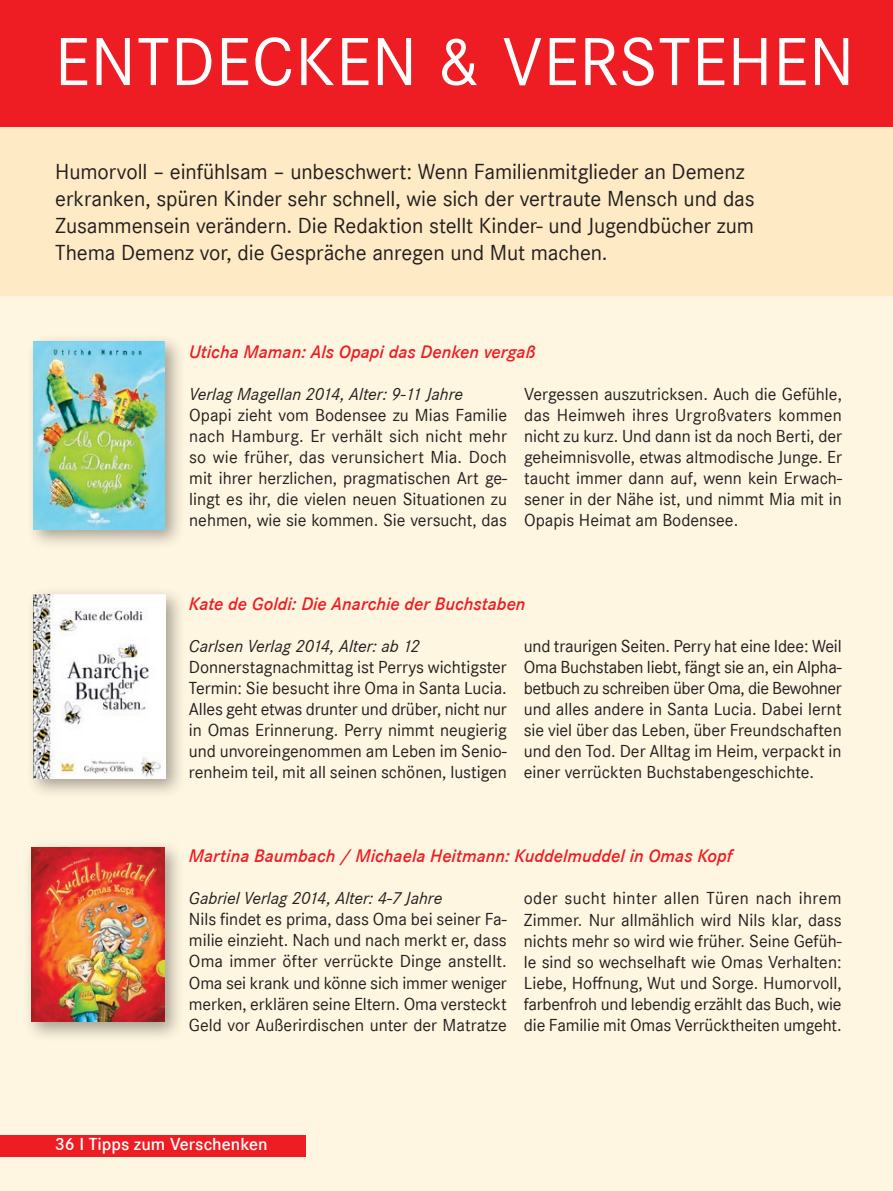
<style>
.page{position:relative;width:893px;height:1191px;background:#fff}
.page>*{position:absolute;margin:0;border:0;box-sizing:border-box;transform-origin:0 0}
.t1{font:70.5px "Corporate S";letter-spacing:.01em;color:#fff}
.t2{font:22.5px/27px "Corporate S";letter-spacing:-.005em;color:#231f20}
.t3{font:italic 600 18.75px "Corporate S";color:#ee1d23}
.t4{font:18px/21px "Corporate S";color:#231f20;text-align:justify}
.t5{font:italic 18px "Corporate S";color:#231f20}
.t6{font:600 18px "Corporate S";color:#fff}
</style>
<div class="page">
<div style="left:0;top:104px;width:893px;height:1087px;background:#fef6e0"></div>
<div style="left:0;top:0;width:893px;height:127px;background:#ee1d23"></div>
<div style="left:0;top:127px;width:893px;height:168px;background:#feeac4"></div>
<div style="left:23px;top:838px;width:162px;height:203px;background:#231f20;opacity:.4"></div>
<img style="left:31px;top:847px;width:134px;height:174px">
<div style="left:25px;top:586px;width:161px;height:213px;background:#231f20;opacity:.4"></div>
<img style="left:34px;top:594px;width:132px;height:185px">
<div style="left:25px;top:333px;width:160px;height:217px;background:#231f20;opacity:.4"></div>
<img style="left:34px;top:341px;width:131px;height:188px">
<div style="left:0;top:1135px;width:306px;height:21px;background:#ee1d23"></div>
<h1 class="t1" style="left:55px;top:22px;width:801px">ENTDECKEN &amp; VERSTEHEN</h1>
<p class="t2" style="left:55px;top:158px;width:701px">Humorvoll – einfühlsam – unbeschwert: Wenn Familienmitglieder an Demenz erkranken, spüren Kinder sehr schnell, wie sich der vertraute Mensch und das Zusammensein verändern. Die Redaktion stellt Kinder- und Jugendbücher zum Thema Demenz vor, die Gespräche anregen und Mut machen.</p>
<p class="t3" style="left:189px;top:341px;width:348px">Uticha Maman: Als Opapi das Denken vergaß</p>
<p class="t5" style="left:189px;top:384px;width:275px">Verlag Magellan 2014, Alter: 9-11 Jahre</p>
<p class="t4" style="left:189px;top:405px;width:319px">Opapi zieht vom Bodensee zu Mias Familie nach Hamburg. Er verhält sich nicht mehr so wie früher, das verunsichert Mia. Doch mit ihrer herzlichen, pragmatischen Art ge&shy;lingt es ihr, die vielen neuen Situationen zu nehmen, wie sie kommen. Sie versucht, das</p>
<p class="t4" style="left:524px;top:384px;width:319px">Vergessen auszutricksen. Auch die Gefühle, das Heimweh ihres Urgroßvaters kommen nicht zu kurz. Und dann ist da noch Berti, der geheimnisvolle, etwas altmodische Junge. Er taucht immer dann auf, wenn kein Erwach&shy;sener in der Nähe ist, und nimmt Mia mit in Opapis Heimat am Bodensee.</p>
<p class="t3" style="left:189px;top:593px;width:338px">Kate de Goldi: Die Anarchie der Buchstaben</p>
<p class="t5" style="left:189px;top:636px;width:233px">Carlsen Verlag 2014, Alter: ab 12</p>
<p class="t4" style="left:189px;top:657px;width:319px">Donnerstagnachmittag ist Perrys wichtigster Termin: Sie besucht ihre Oma in Santa Lucia.<br>Alles geht etwas drunter und drüber, nicht nur in Omas Erinnerung. Perry nimmt neugierig und unvoreingenommen am Leben im Senio&shy;renheim teil, mit all seinen schönen, lustigen</p>
<p class="t4" style="left:524px;top:636px;width:319px">und traurigen Seiten. Perry hat eine Idee: Weil Oma Buchstaben liebt, fängt sie an, ein Alpha&shy;betbuch zu schreiben über Oma, die Bewohner und alles andere in Santa Lucia. Dabei lernt sie viel über das Leben, über Freundschaften und den Tod. Der Alltag im Heim, verpackt in einer verrückten Buchstabengeschichte.</p>
<p class="t3" style="left:189px;top:845px;width:545px">Martina Baumbach / Michaela Heitmann: Kuddelmuddel in Omas Kopf</p>
<p class="t5" style="left:189px;top:888px;width:255px">Gabriel Verlag 2014, Alter: 4-7 Jahre</p>
<p class="t4" style="left:189px;top:909px;width:319px">Nils findet es prima, dass Oma bei seiner Fa&shy;milie einzieht. Nach und nach merkt er, dass Oma immer öfter verrückte Dinge anstellt.<br>Oma sei krank und könne sich immer weniger merken, erklären seine Eltern. Oma versteckt Geld vor Außerirdischen unter der Matratze</p>
<p class="t4" style="left:524px;top:888px;width:319px">oder sucht hinter allen Türen nach ihrem Zimmer. Nur allmählich wird Nils klar, dass nichts mehr so wird wie früher. Seine Gefüh&shy;le sind so wechselhaft wie Omas Verhalten:<br>Liebe, Hoffnung, Wut und Sorge. Humorvoll, farbenfroh und lebendig erzählt das Buch, wie die Familie mit Omas Verrücktheiten umgeht.</p>
<p class="t6" style="left:55px;top:1134px;width:214px">36 I Tipps zum Verschenken</p>
</div>
